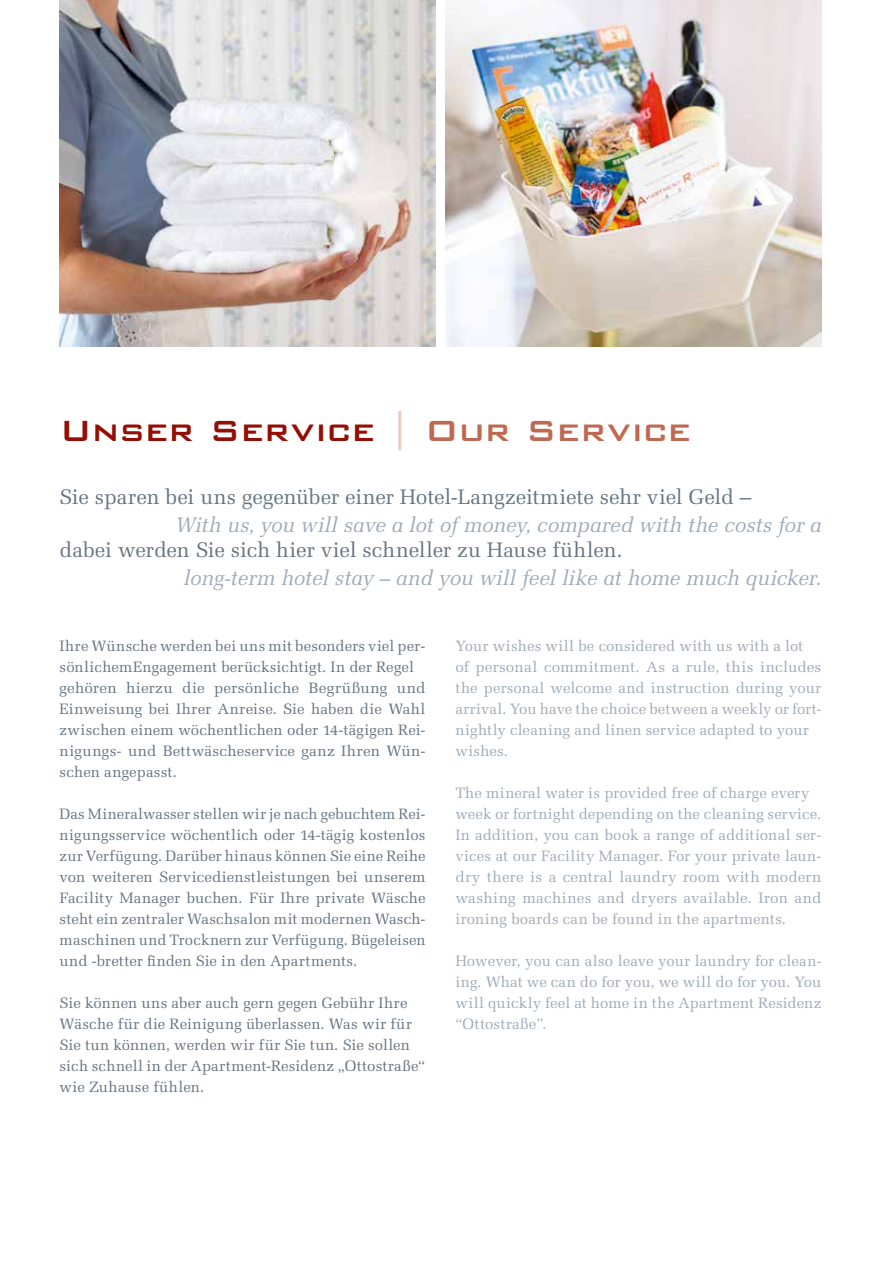
<style>
.page{position:relative;width:881px;height:1263px;background:#fff}
.page>*{position:absolute;margin:0;border:0;box-sizing:border-box;transform-origin:0 0}
.t1{font:500 39px "Bank Gothic BT";letter-spacing:-.01em;color:#940e03}
.t2{font:21px "Melior LT Std";letter-spacing:-.005em;color:#677481}
.t3{font:italic 21px "Melior LT Std";letter-spacing:-.01em;color:#a0aab6}
.t4{font:15px/21px "Melior LT Std";letter-spacing:.01em;color:#677481}
.t5{font:15px/21px "Melior LT Std";letter-spacing:.01em;color:#a0aab6}
.s1{color:#eaccbe}
.s2{color:#be6951}
</style>
<div class="page">
<img style="left:60px;top:0;width:375px;height:346px">
<img style="left:445px;top:0;width:376px;height:347px">
<h1 class="t1" style="left:60px;top:409px;width:633px">Unser Service <span class="s1">|</span> <span class="s2">Our Service</span></h1>
<h2 class="t2" style="left:60px;top:485px;width:693px">Sie sparen bei uns gegenüber einer Hotel-Langzeitmiete sehr viel Geld –</h2>
<h2 class="t2" style="left:60px;top:537px;width:564px">dabei werden Sie sich hier viel schneller zu Hause fühlen.</h2>
<h2 class="t3" style="left:175px;top:513px;width:647px">With us, you will save a lot of money, compared with the costs for a</h2>
<h2 class="t3" style="left:183px;top:565px;width:639px">long-term hotel stay – and you will feel like at home much quicker.</h2>
<p class="t4" style="left:60px;top:635px;width:367px">Ihre Wünsche werden bei uns mit besonders viel per&shy;sönlichemEngagement berücksichtigt. In der Regel gehören hierzu die persönliche Begrüßung und Einweisung bei Ihrer Anreise. Sie haben die Wahl zwischen einem wöchentlichen oder 14-tägigen Rei&shy;nigungs- und Bettwäscheservice ganz Ihren Wün&shy;schen angepasst.</p>
<p class="t4" style="left:60px;top:803px;width:367px;text-align:justify">Das Mineralwasser stellen wir je nach gebuchtem Rei&shy;nigungsservice wöchentlich oder 14-tägig kostenlos zur Verfügung. Darüber hinaus können Sie eine Reihe von weiteren Servicedienstleistungen bei unserem Facility Manager buchen. Für Ihre private Wäsche steht ein zentraler Waschsalon mit modernen Wasch&shy;maschinen und Trocknern zur Verfügung. Bügeleisen und -bretter finden Sie in den Apartments.</p>
<p class="t4" style="left:60px;top:992px;width:367px">Sie können uns aber auch gern gegen Gebühr Ihre Wäsche für die Reinigung überlassen. Was wir für Sie tun können, werden wir für Sie tun. Sie sollen sich schnell in der Apartment-Residenz „Ottostraße“ wie Zuhause fühlen.</p>
<p class="t5" style="left:455px;top:635px;width:367px">Your wishes will be considered with us with a lot<br>of personal commitment. As a rule, this includes the personal welcome and instruction during your arrival. You have the choice between a weekly or fort&shy;nightly cleaning and linen service adapted to your wishes.</p>
<p class="t5" style="left:455px;top:782px;width:367px">The mineral water is provided free of charge every week or fortnight depending on the cleaning service.<br>In addition, you can book a range of additional ser&shy;vices at our Facility Manager. For your private laun&shy;dry there is a central laundry room with modern washing machines and dryers available. Iron and ironing boards can be found in the apartments.</p>
<p class="t5" style="left:455px;top:950px;width:367px;text-align:justify">However, you can also leave your laundry for clean&shy;ing. What we can do for you, we will do for you. You will quickly feel at home in the Apartment Residenz “Ottostraße”.</p>
</div>
